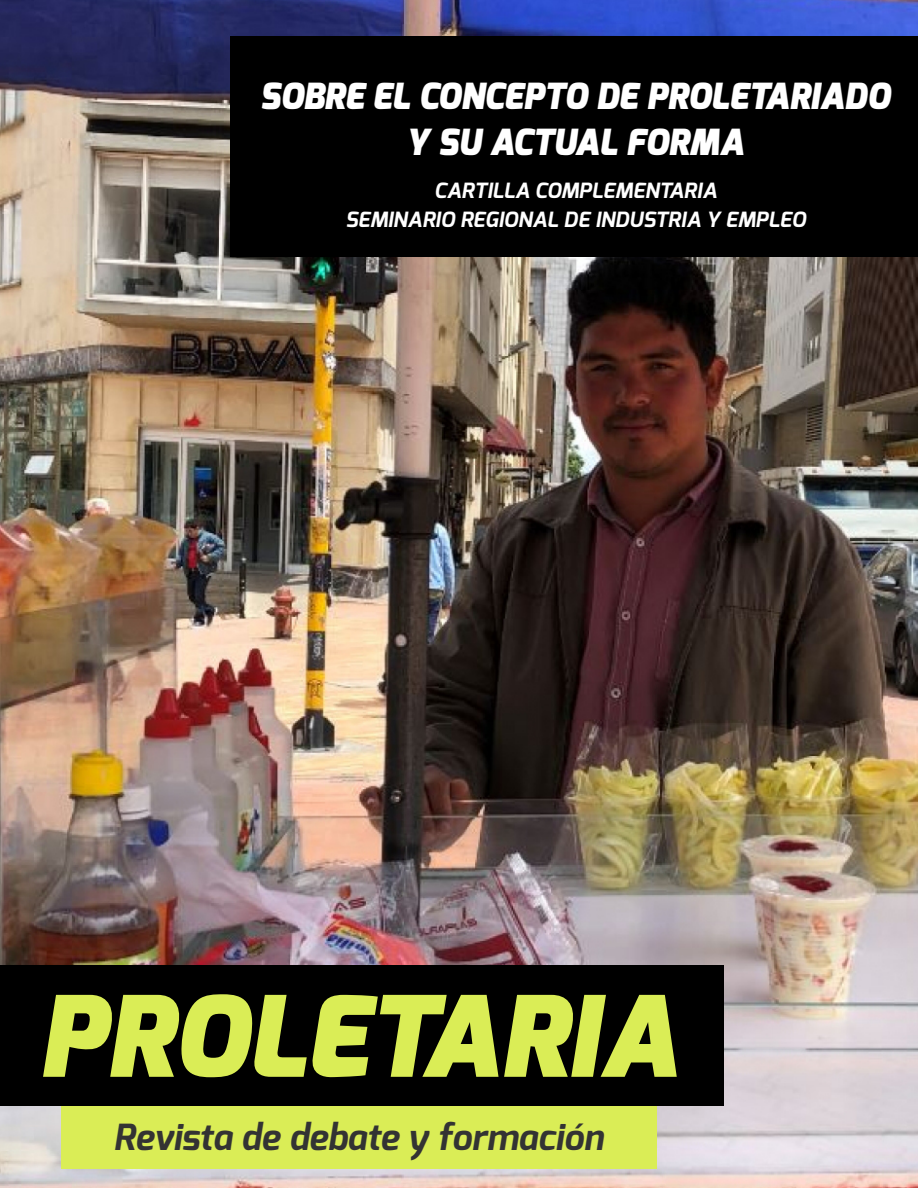
<style>
.page{position:relative;width:918px;height:1188px;background:#fff}
.page>*{position:absolute;margin:0;border:0;box-sizing:border-box;transform-origin:0 0}
.t1{font:italic 900 111.9px "Exo";color:#daed56}
.t2{font:italic 900 36px/46px "Exo";color:#fff;text-align:center;scale:.96 1}
.t3{font:italic 700 36px "Exo";color:#333}
.t4{font:italic 700 21px/29.7px "Exo";color:#fff;text-align:center}
</style>
<div class="page">
<img style="left:0;top:0;width:918px;height:1188px">
<div style="left:231px;top:36px;width:687px;height:220px;background:#000"></div>
<div style="left:0;top:965px;width:724px;height:141px;background:#000"></div>
<div style="left:61px;top:1106px;width:596px;height:62px;background:#daed56"></div>
<h2 class="t2" style="left:260px;top:75px;width:658px">SOBRE EL CONCEPTO DE PROLETARIADO<br>Y SU ACTUAL FORMA</h2>
<p class="t4" style="left:345px;top:176px;width:462px">CARTILLA COMPLEMENTARIA<br>SEMINARIO REGIONAL DE INDUSTRIA Y EMPLEO</p>
<h1 class="t1" style="left:38px;top:987px;width:641px">PROLETARIA</h1>
<h2 class="t3" style="left:113px;top:1121px;width:491px">Revista de debate y formación</h2>
</div>
